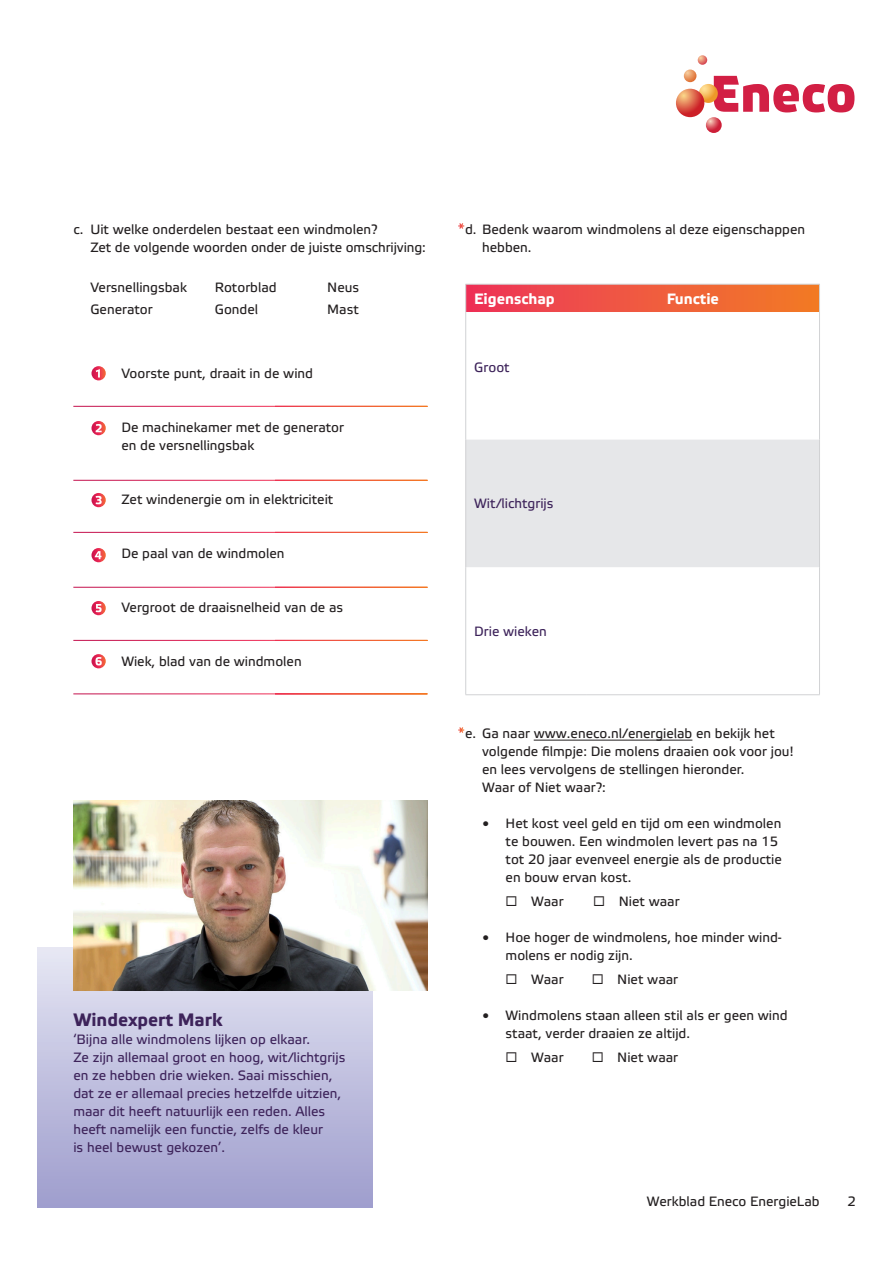
<style>
.page{position:relative;width:893px;height:1263px;background:#fff}
.page>*{position:absolute;margin:0;border:0;box-sizing:border-box;transform-origin:0 0}
.platte_tekst{font:700 18px "Etelka Text Pro";color:#3d235a}
.t1{font:700 15px "Etelka Text Pro";color:#fff}
.a_b_c{font:15px "Etelka Text Pro";color:#fff}
.a_b_c-2{font:13.5px/18px "Etelka Text Pro";color:#231f20}
.bullit{font:13.5px/18px "Etelka Text Pro";color:#231f20}
.platte_tekst-2{font:13.5px/18px "Etelka Text Pro";color:#3d235a}
.s1{font-family:"Verdana"}
</style>
<div class="page">
<svg style="left:714px;top:76px;width:140px;height:36px"></svg>
<svg style="left:699px;top:84px;width:19px;height:19px"></svg>
<svg style="left:676px;top:89px;width:28px;height:28px"></svg>
<svg style="left:706px;top:117px;width:16px;height:16px"></svg>
<svg style="left:684px;top:55px;width:23px;height:27px"></svg>
<div style="left:466px;top:440px;width:353px;height:127px;background:#e6e7e9"></div>
<svg style="left:465px;top:284px;width:355px;height:28px;background:#ee5c43"></svg>
<hr style="left:465px;top:312px;width:1px;height:128px;background:#d1d2d4">
<hr style="left:819px;top:312px;width:1px;height:128px;background:#d1d2d4">
<hr style="left:465px;top:440px;width:1px;height:127px;background:#d1d2d4">
<hr style="left:819px;top:440px;width:1px;height:127px;background:#d1d2d4">
<hr style="left:465px;top:567px;width:1px;height:127px;background:#d1d2d4">
<hr style="left:819px;top:567px;width:1px;height:127px;background:#d1d2d4">
<hr style="left:465px;top:694px;width:121px;height:1px;background:#d1d2d4">
<hr style="left:586px;top:694px;width:234px;height:1px;background:#d1d2d4">
<svg style="left:91px;top:366px;width:15px;height:15px"></svg>
<svg style="left:91px;top:421px;width:15px;height:14px"></svg>
<svg style="left:91px;top:493px;width:15px;height:14px"></svg>
<svg style="left:91px;top:548px;width:15px;height:14px"></svg>
<svg style="left:91px;top:601px;width:15px;height:14px"></svg>
<svg style="left:91px;top:654px;width:15px;height:14px"></svg>
<hr style="left:534px;top:740px;width:158px;height:1px;background:#231f20">
<div style="left:37px;top:947px;width:335px;height:261px;background:linear-gradient(to bottom,#e6e7f4,#9d9ccc)"></div>
<img style="left:73px;top:801px;width:355px;height:190px">
<p class="a_b_c-2" style="left:90px;top:221px;width:337px;text-indent:-17px">c. Uit welke onderdelen bestaat een windmolen?<br>Zet de volgende woorden onder de juiste omschrijving:</p>
<p class="a_b_c-2" style="left:90px;top:279px;width:98px">Versnellingsbak</p>
<p class="a_b_c-2" style="left:215px;top:279px;width:63px">Rotorblad</p>
<p class="a_b_c-2" style="left:327px;top:279px;width:33px">Neus</p>
<p class="a_b_c-2" style="left:90px;top:301px;width:64px">Generator</p>
<p class="a_b_c-2" style="left:215px;top:301px;width:45px">Gondel</p>
<p class="a_b_c-2" style="left:327px;top:301px;width:33px">Mast</p>
<p class="a_b_c-2" style="left:121px;top:365px;width:193px">Voorste punt, draait in de wind</p>
<p class="a_b_c-2" style="left:121px;top:419px;width:224px">De machinekamer met de generator en de versnellingsbak</p>
<p class="a_b_c-2" style="left:121px;top:491px;width:214px">Zet windenergie om in elektriciteit</p>
<p class="a_b_c-2" style="left:121px;top:545px;width:165px">De paal van de windmolen</p>
<p class="a_b_c-2" style="left:121px;top:599px;width:223px">Vergroot de draaisnelheid van de as</p>
<p class="a_b_c-2" style="left:121px;top:653px;width:182px">Wiek, blad van de windmolen</p>
<p class="platte_tekst" style="left:73px;top:1010px;width:151px">Windexpert Mark</p>
<p class="platte_tekst-2" style="left:73px;top:1031px;width:273px">‘Bijna alle windmolens lijken op elkaar.<br>Ze zijn allemaal groot en hoog, wit/lichtgrijs en ze hebben drie wieken. Saai misschien, dat ze er allemaal precies hetzelfde uitzien, maar dit heeft natuurlijk een reden. Alles heeft namelijk een functie, zelfs de kleur<br>is heel bewust gekozen’.</p>
<p class="a_b_c" style="left:458px;top:221px;width:8px">*</p>
<p class="a_b_c-2" style="left:482px;top:221px;width:324px;text-indent:-17px">d. Bedenk waarom windmolens al deze eigenschappen hebben.</p>
<p class="t1" style="left:474px;top:290px;width:82px">Eigenschap</p>
<p class="t1" style="left:667px;top:290px;width:54px">Functie</p>
<p class="platte_tekst-2" style="left:474px;top:359px;width:37px">Groot</p>
<p class="platte_tekst-2" style="left:474px;top:495px;width:81px">Wit/lichtgrijs</p>
<p class="platte_tekst-2" style="left:474px;top:623px;width:74px">Drie wieken</p>
<p class="a_b_c" style="left:458px;top:725px;width:8px">*</p>
<p class="a_b_c-2" style="left:482px;top:725px;width:313px;text-indent:-17px">e. Ga naar www.eneco.nl/energielab en bekijk het volgende filmpje: Die molens draaien ook voor jou! en lees vervolgens de stellingen hieronder.<br>Waar of Niet waar?:</p>
<p class="bullit" style="left:506px;top:815px;width:278px;text-indent:-23px"><span class="s1">•</span> Het kost veel geld en tijd om een windmolen te bouwen. Een windmolen levert pas na 15 tot 20 jaar evenveel energie als de productie en bouw ervan kost.</p>
<p class="bullit" style="left:506px;top:893px;width:59px">◻ Waar</p>
<p class="bullit" style="left:593px;top:893px;width:88px">◻ Niet waar</p>
<p class="bullit" style="left:506px;top:929px;width:278px;text-indent:-23px"><span class="s1">•</span> Hoe hoger de windmolens, hoe minder wind&shy;molens er nodig zijn.</p>
<p class="bullit" style="left:506px;top:971px;width:59px">◻ Waar</p>
<p class="bullit" style="left:592px;top:971px;width:88px">◻ Niet waar</p>
<p class="bullit" style="left:506px;top:1007px;width:284px;text-indent:-23px"><span class="s1">•</span> Windmolens staan alleen stil als er geen wind staat, verder draaien ze altijd.</p>
<p class="bullit" style="left:506px;top:1049px;width:59px">◻ Waar</p>
<p class="bullit" style="left:592px;top:1049px;width:88px">◻ Niet waar</p>
<p class="a_b_c-2" style="left:647px;top:1193px;width:174px">Werkblad Eneco EnergieLab</p>
<p class="a_b_c-2" style="left:847px;top:1193px;width:10px">2</p>
</div>
